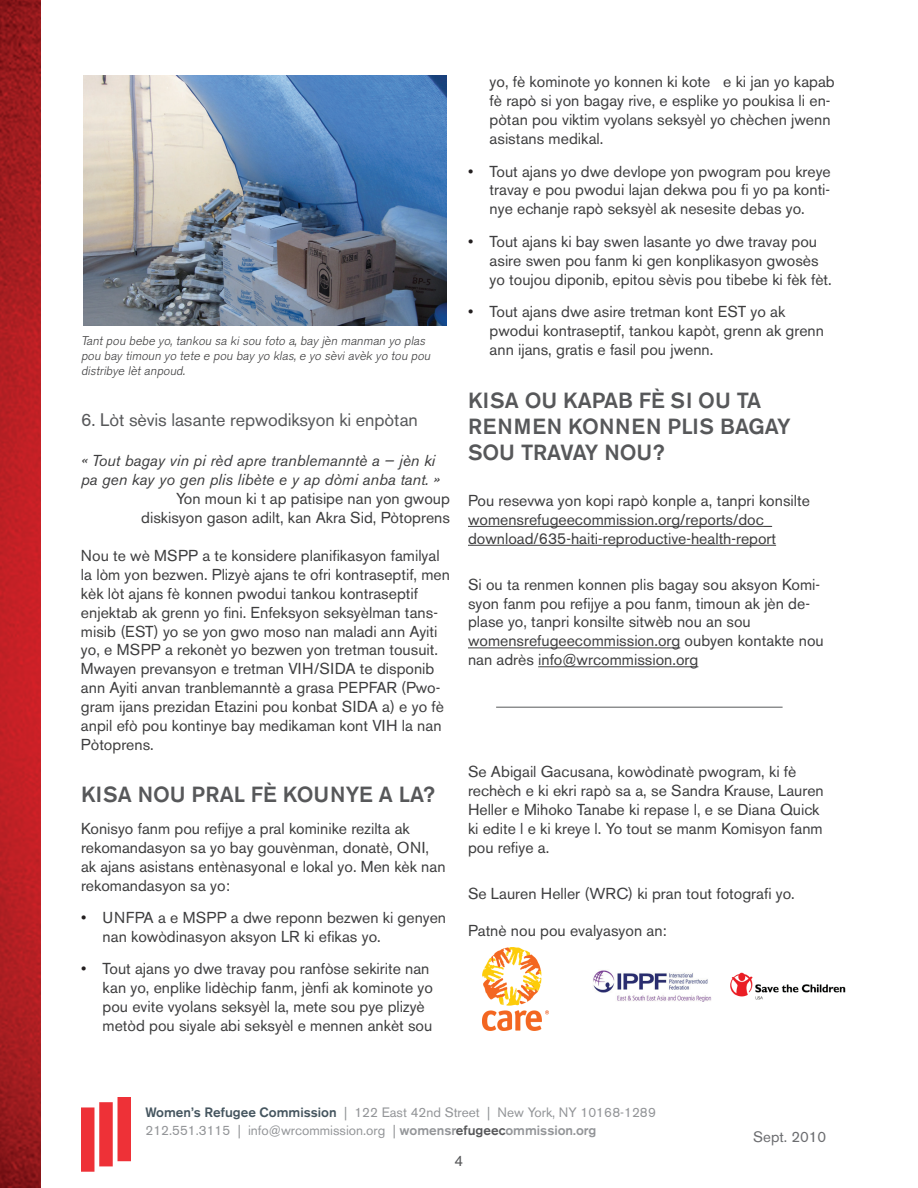
<style>
.page{position:relative;width:918px;height:1188px;background:#fff}
.page>*{position:absolute;margin:0;border:0;box-sizing:border-box;transform-origin:0 0}
.t1{font:500 21.75px/26.1px "Akzidenz Grotesk BE";color:#57585a}
.t2{font:18px "Akzidenz Grotesk BE";letter-spacing:-.005em;color:#57585a}
.t3{font:15.75px/18.9px "Akzidenz Grotesk BE";color:#3e3e3f}
.t4{font:italic 15.75px/18.9px "Akzidenz Grotesk BE";color:#3e3e3f}
.t5{font:15px "Akzidenz Grotesk BE";color:#6c6d70}
.t6{font:15px "Akzidenz Grotesk BE";color:#57585a}
.t7{font:13.5px/18px "Akzidenz Grotesk BE";color:#939598}
.t8{font:italic 300 12.45px/15px "Akzidenz Grotesk BE";color:#3e3e3f}
.s1{color:#231f20}
.s2{font-weight:500;color:#45555f}
.s3{font-weight:500}
.s4{font-weight:500;color:#57585a}
</style>
<div class="page">
<img style="left:0;top:0;width:40px;height:1188px">
<hr style="left:468px;top:526px;width:304px;height:1px;background:#3e3e3f">
<hr style="left:468px;top:545px;width:308px;height:1px;background:#3e3e3f">
<hr style="left:468px;top:647px;width:212px;height:1px;background:#3e3e3f">
<hr style="left:538px;top:666px;width:160px;height:1px;background:#3e3e3f">
<img style="left:81px;top:1097px;width:49px;height:74px">
<img style="left:83px;top:76px;width:364px;height:249px">
<img style="left:482px;top:948px;width:67px;height:83px">
<img style="left:593px;top:970px;width:119px;height:32px">
<img style="left:730px;top:972px;width:116px;height:28px">
<hr style="left:496px;top:707px;width:287px;height:1px;background:#57585a">
<p class="t8" style="left:81px;top:334px;width:354px">Tant pou bebe yo, tankou sa ki sou foto a, bay jèn manman yo plas pou bay timoun yo tete e pou bay yo klas, e yo sèvi avèk yo tou pou distribye lèt anpoud.</p>
<p class="t2" style="left:81px;top:409px;width:338px">6. Lòt sèvis lasante repwodiksyon ki enpòtan</p>
<p class="t4" style="left:81px;top:451px;width:360px">« Tout bagay vin pi rèd apre tranblemanntè a — jèn ki pa gen kay yo gen plis libète e y ap dòmi anba tant. »</p>
<p class="t3" style="left:141px;top:489px;width:310px;text-align:right">Yon moun ki t ap patisipe nan yon gwoup diskisyon gason adilt, kan Akra Sid, Pòtoprens</p>
<p class="t3" style="left:81px;top:546px;width:371px">Nou te wè MSPP a te konsidere planifikasyon familyal la lòm yon bezwen. Plizyè ajans te ofri kontraseptif, men kèk lòt ajans fè konnen pwodui tankou kontraseptif enjektab ak grenn yo fini. Enfeksyon seksyèlman tans&shy;misib (EST) yo se yon gwo moso nan maladi ann Ayiti yo, e MSPP a rekonèt yo bezwen yon tretman tousuit.<br>Mwayen prevansyon e tretman VIH/SIDA te disponib ann Ayiti anvan tranblemanntè a grasa PEPFAR (Pwo&shy;gram ijans prezidan Etazini pou konbat SIDA a) e yo fè anpil efò pou kontinye bay medikaman kont VIH la nan Pòtoprens.</p>
<h1 class="t1" style="left:81px;top:781px;width:355px">KISA NOU PRAL FÈ KOUNYE A LA?</h1>
<p class="t3" style="left:81px;top:819px;width:366px">Konisyo fanm pou refijye a pral kominike rezilta ak rekomandasyon sa yo bay gouvènman, donatè, ONI, ak ajans asistans entènasyonal e lokal yo. Men kèk nan rekomandasyon sa yo:</p>
<p class="t3" style="left:103px;top:908px;width:345px;text-indent:-22px"><span class="s1">•</span> UNFPA a e MSPP a dwe reponn bezwen ki genyen nan kowòdinasyon aksyon LR ki efikas yo.</p>
<p class="t3" style="left:103px;top:960px;width:332px;text-indent:-22px"><span class="s1">•</span> Tout ajans yo dwe travay pou ranfòse sekirite nan kan yo, enplike lidèchip fanm, jènfi ak kominote yo pou evite vyolans seksyèl la, mete sou pye plizyè metòd pou siyale abi seksyèl e mennen ankèt sou</p>
<p class="t3" style="left:490px;top:72px;width:347px">yo, fè kominote yo konnen ki kote e ki jan yo kapab fè rapò si yon bagay rive, e esplike yo poukisa li en&shy;pòtan pou viktim vyolans seksyèl yo chèchen jwenn asistans medikal.</p>
<p class="t3" style="left:490px;top:162px;width:343px;text-align:justify;text-indent:-22px"><span class="s1">•</span> Tout ajans yo dwe devlope yon pwogram pou kreye travay e pou pwodui lajan dekwa pou fi yo pa konti&shy;nye echanje rapò seksyèl ak nesesite debas yo.</p>
<p class="t3" style="left:490px;top:232px;width:344px;text-indent:-22px"><span class="s1">•</span> Tout ajans ki bay swen lasante yo dwe travay pou asire swen pou fanm ki gen konplikasyon gwosès yo toujou diponib, epitou sèvis pou tibebe ki fèk fèt.</p>
<p class="t3" style="left:490px;top:302px;width:336px;text-indent:-22px"><span class="s1">•</span> Tout ajans dwe asire tretman kont EST yo ak pwodui kontraseptif, tankou kapòt, grenn ak grenn ann ijans, gratis e fasil pou jwenn.</p>
<h1 class="t1" style="left:468px;top:387px;width:324px">KISA OU KAPAB FÈ SI OU TA<br>RENMEN KONNEN PLIS BAGAY<br>SOU TRAVAY NOU?</h1>
<p class="t3" style="left:468px;top:491px;width:343px">Pou resevwa yon kopi rapò konple a, tanpri konsilte womensrefugeecommission.org/reports/doc_ download/635-haiti-reproductive-health-report</p>
<p class="t3" style="left:468px;top:575px;width:357px">Si ou ta renmen konnen plis bagay sou aksyon Komi&shy;syon fanm pou refijye a pou fanm, timoun ak jèn de&shy;plase yo, tanpri konsilte sitwèb nou an sou womensrefugeecommission.org oubyen kontakte nou nan adrès info@wrcommission.org</p>
<p class="t3" style="left:468px;top:762px;width:357px">Se Abigail Gacusana, kowòdinatè pwogram, ki fè rechèch e ki ekri rapò sa a, se Sandra Krause, Lauren Heller e Mihoko Tanabe ki repase l, e se Diana Quick ki edite l e ki kreye l. Yo tout se manm Komisyon fanm pou refiye a.</p>
<p class="t3" style="left:468px;top:884px;width:328px">Se Lauren Heller (WRC) ki pran tout fotografi yo.</p>
<p class="t3" style="left:468px;top:921px;width:200px">Patnè nou pou evalyasyon an:</p>
<p class="t7" style="left:146px;top:1103px;width:512px"><span class="s2">Women’s Refugee Commission</span> | 122 East 42nd Street | New York, NY 10168-1289<br>212.551.3115 | info@wrcommission.org | <span class="s3">womensr</span><span class="s4">efugeec</span><span class="s3">ommission.org</span></p>
<p class="t6" style="left:455px;top:1151px;width:10px">4</p>
<p class="t5" style="left:753px;top:1128px;width:75px">Sept. 2010</p>
</div>
